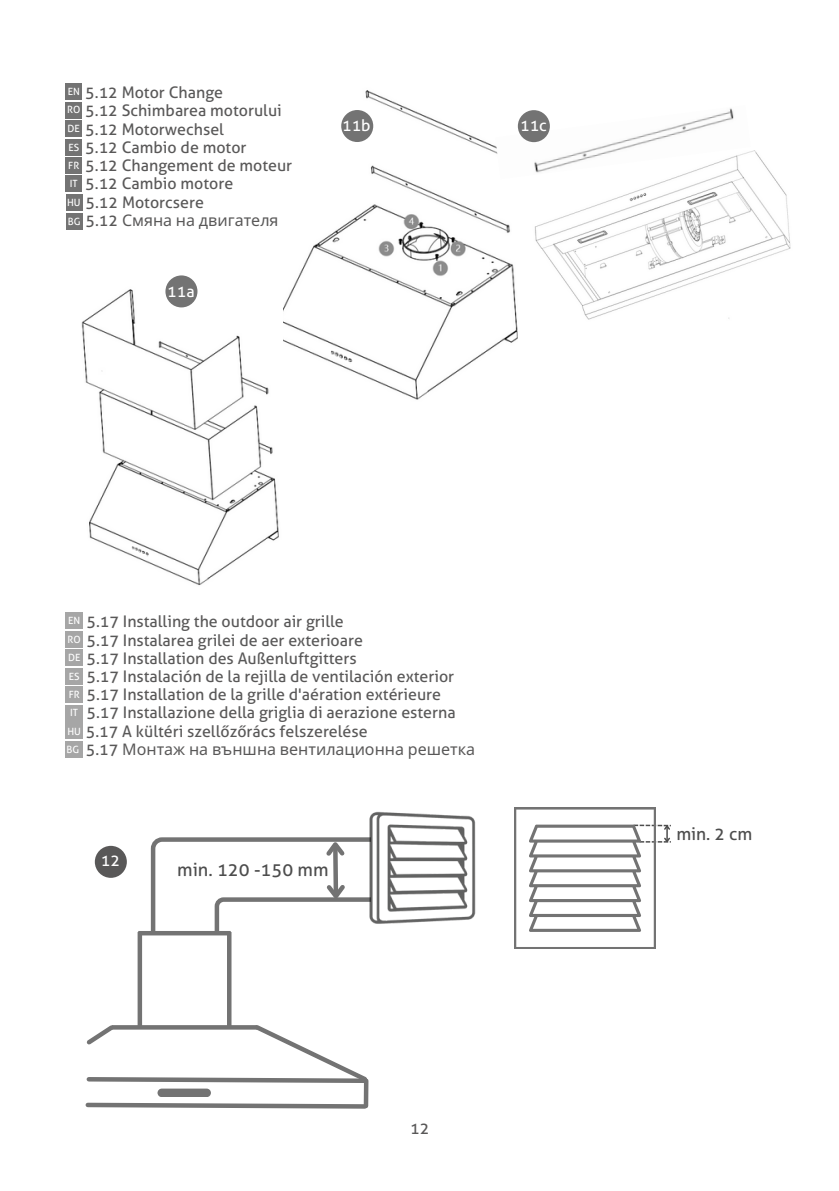
<style>
.page{position:relative;width:839px;height:1191px;background:#fff}
.page>*{position:absolute;margin:0;border:0;box-sizing:border-box;transform-origin:0 0}
.t1{font:18.2px "Aller";color:#4d4d4d}
.t2{font:17.4px "Aller";color:#4d4d4d}
.t3{font:16px "Aller";color:#595858}
.t4{font:16px "Noto Sans";color:#595858}
.t5{font:16px "Aller";color:#fff}
.t6{font:10px "Aller";color:#fff}
.s1{font-family:"Aller"}
</style>
<div class="page">
<img style="left:283px;top:90px;width:234px;height:310px">
<div style="left:66px;top:84px;width:16px;height:16px;background:#737373"></div>
<div style="left:66px;top:102px;width:16px;height:16px;background:#737373"></div>
<div style="left:66px;top:121px;width:16px;height:16px;background:#737373"></div>
<div style="left:66px;top:139px;width:16px;height:16px;background:#737373"></div>
<div style="left:66px;top:157px;width:16px;height:16px;background:#737373"></div>
<div style="left:66px;top:176px;width:16px;height:16px;background:#737373"></div>
<img style="left:81px;top:288px;width:198px;height:298px">
<div style="left:165px;top:275px;width:32px;height:32px;background:#737373;border-radius:50%"></div>
<div style="left:341px;top:110px;width:32px;height:32px;background:#737373;border-radius:50%"></div>
<img style="left:131px;top:546px;width:19px;height:10px">
<img style="left:330px;top:351px;width:23px;height:13px">
<img style="left:534px;top:150px;width:257px;height:170px">
<img style="left:495px;top:105px;width:255px;height:74px">
<div style="left:518px;top:110px;width:32px;height:32px;background:#737373;border-radius:50%"></div>
<div style="left:66px;top:195px;width:16px;height:16px;background:#737373"></div>
<div style="left:66px;top:213px;width:16px;height:16px;background:#737373"></div>
<svg style="left:85px;top:1100px;width:284px;height:9px"></svg>
<hr style="left:138px;top:931px;width:93px;height:4px;background:#737373">
<img style="left:369px;top:811px;width:107px;height:113px">
<svg style="left:86px;top:1021px;width:283px;height:64px"></svg>
<hr style="left:364px;top:1081px;width:4px;height:25px;background:#737373">
<hr style="left:227px;top:932px;width:4px;height:95px;background:#737373">
<hr style="left:138px;top:932px;width:4px;height:95px;background:#737373">
<div style="left:157px;top:1089px;width:54px;height:8px;background:#737373;border-radius:4px"></div>
<svg style="left:149px;top:835px;width:243px;height:102px"></svg>
<svg style="left:514px;top:808px;width:157px;height:141px"></svg>
<div style="left:95px;top:846px;width:32px;height:32px;background:#595858;border-radius:50%"></div>
<div style="left:66px;top:613px;width:17px;height:16px;background:#a6a6a6"></div>
<div style="left:66px;top:631px;width:17px;height:16px;background:#a6a6a6"></div>
<div style="left:66px;top:650px;width:17px;height:16px;background:#a6a6a6"></div>
<div style="left:66px;top:668px;width:17px;height:16px;background:#a6a6a6"></div>
<div style="left:66px;top:686px;width:17px;height:16px;background:#a6a6a6"></div>
<div style="left:66px;top:705px;width:17px;height:16px;background:#a6a6a6"></div>
<div style="left:66px;top:723px;width:17px;height:16px;background:#a6a6a6"></div>
<div style="left:66px;top:741px;width:17px;height:16px;background:#a6a6a6"></div>
<p class="t3" style="left:85px;top:83px;width:139px">5.12 Motor Change</p>
<p class="t3" style="left:85px;top:101px;width:198px">5.12 Schimbarea motorului</p>
<h2 class="t3" style="left:85px;top:120px;width:140px">5.12 Motorwechsel</h2>
<p class="t3" style="left:85px;top:138px;width:163px">5.12 Cambio de motor</p>
<p class="t3" style="left:85px;top:156px;width:208px">5.12 Changement de moteur</p>
<p class="t3" style="left:85px;top:174px;width:150px">5.12 Cambio motore</p>
<p class="t6" style="left:68px;top:86px;width:14px">EN</p>
<p class="t6" style="left:67px;top:104px;width:15px">RO</p>
<p class="t6" style="left:68px;top:123px;width:14px">DE</p>
<p class="t6" style="left:68px;top:141px;width:12px">ES</p>
<p class="t6" style="left:68px;top:159px;width:12px">FR</p>
<p class="t6" style="left:70px;top:178px;width:10px">IT</p>
<p class="t3" style="left:85px;top:193px;width:120px">5.12 Motorcsere</p>
<h2 class="t4" style="left:85px;top:209px;width:194px"><span class="s1">5.12</span> Смяна на двигателя</h2>
<p class="t6" style="left:67px;top:197px;width:15px">HU</p>
<p class="t6" style="left:68px;top:215px;width:14px">BG</p>
<p class="t5" style="left:167px;top:282px;width:29px">11a</p>
<p class="t5" style="left:342px;top:116px;width:30px">11b</p>
<p class="t5" style="left:520px;top:117px;width:28px">11c</p>
<p class="t3" style="left:86px;top:612px;width:259px">5.17 Installing the outdoor air grille</p>
<p class="t3" style="left:86px;top:631px;width:278px">5.17 Instalarea grilei de aer exterioare</p>
<p class="t3" style="left:86px;top:649px;width:272px">5.17 Installation des Außenluftgitters</p>
<p class="t3" style="left:86px;top:667px;width:369px">5.17 Instalación de la rejilla de ventilación exterior</p>
<h2 class="t3" style="left:86px;top:685px;width:356px">5.17 Installation de la grille d'aération extérieure</h2>
<p class="t3" style="left:86px;top:703px;width:371px">5.17 Installazione della griglia di aerazione esterna</p>
<p class="t6" style="left:68px;top:615px;width:14px">EN</p>
<p class="t6" style="left:68px;top:633px;width:15px">RO</p>
<p class="t6" style="left:68px;top:652px;width:14px">DE</p>
<p class="t6" style="left:69px;top:670px;width:12px">ES</p>
<p class="t6" style="left:69px;top:689px;width:12px">FR</p>
<p class="t6" style="left:70px;top:707px;width:10px">IT</p>
<p class="t6" style="left:67px;top:725px;width:15px">HU</p>
<p class="t6" style="left:66px;top:744px;width:14px">BG</p>
<h1 class="t3" style="left:86px;top:722px;width:283px">5.17 A kültéri szellőzőrács felszerelése</h1>
<p class="t4" style="left:86px;top:738px;width:391px"><span class="s1">5.17</span> Монтаж на външна вентилационна решетка</p>
<p class="t5" style="left:101px;top:851px;width:21px">12</p>
<p class="t1" style="left:177px;top:859px;width:153px">min. 120 -150 mm</p>
<p class="t3" style="left:410px;top:1119px;width:21px">12</p>
<p class="t2" style="left:676px;top:824px;width:78px">min. 2 cm</p>
</div>
